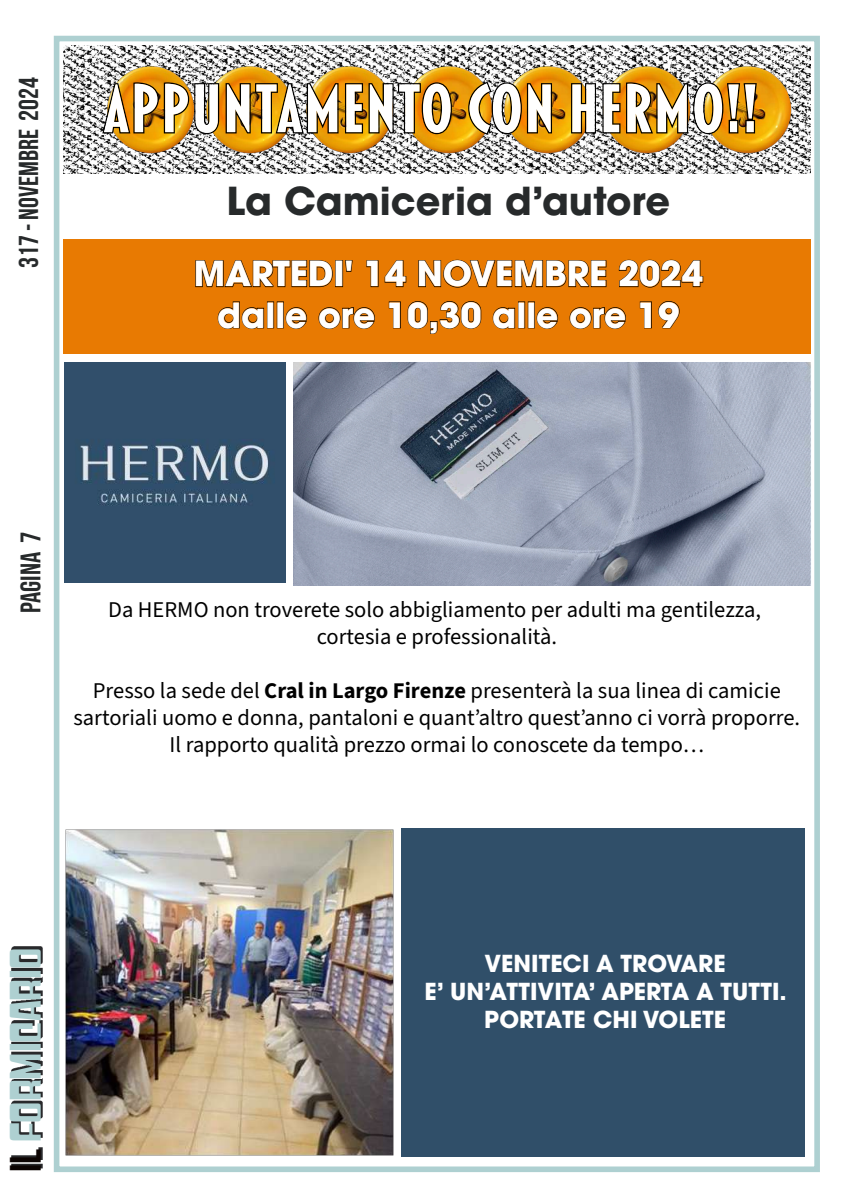
<style>
.page{position:relative;width:849px;height:1200px;background:#fff}
.page>*{position:absolute;margin:0;border:0;box-sizing:border-box;transform-origin:0 0}
.t1{font:700 69.69px "Blakely";color:#fff}
.t2{font:700 38.44px "Gyparody Rg";color:#aed0d1}
.t3{font:700 38.25px "ITC Avant Garde Pro";color:#272a2b}
.t4{font:700 34.31px/41.2px "ITC Avant Garde Pro";color:#fff;text-align:center}
.t5{font:28.25px "Bebas Neue";color:#272a2b}
.t6{font:27.38px "Bebas Neue";color:#272a2b}
.t7{font:700 23.25px/27.9px "ITC Avant Garde Pro";color:#fff;text-align:center}
.t8{font:22.5px/27px "Source Sans 3";color:#000;text-align:center}
.s1{font-weight:700}
.s2{font-family:"Bebas Neue";font-weight:400;font-size:43.94px;color:#0c0402}
</style>
<div class="page">
<img style="left:11px;top:918px;width:43px;height:254px">
<div style="left:54px;top:36px;width:765px;height:1136px;border:6px solid #aed0d1"></div>
<div style="left:63px;top:239px;width:747px;height:115px;background:#e87a02"></div>
<svg style="left:195px;top:260px;width:508px;height:74px"></svg>
<img style="left:65px;top:829px;width:329px;height:327px">
<img style="left:63px;top:45px;width:24px;height:128px">
<img style="left:87px;top:45px;width:98px;height:128px">
<img style="left:185px;top:45px;width:100px;height:128px">
<img style="left:285px;top:45px;width:99px;height:128px">
<img style="left:384px;top:45px;width:99px;height:128px">
<img style="left:483px;top:45px;width:99px;height:128px">
<img style="left:582px;top:45px;width:101px;height:128px">
<img style="left:683px;top:45px;width:128px;height:128px">
<img style="left:102px;top:82px;width:654px;height:53px">
<img style="left:65px;top:363px;width:220px;height:220px">
<img style="left:293px;top:363px;width:518px;height:222px">
<div style="left:401px;top:829px;width:403px;height:328px;background:#304f69"></div>
<p class="t6" style="left:14px;top:268px;width:192px;rotate:-90deg">317 - NOVEMBRE 2024</p>
<h1 class="t1" style="left:102px;top:76px;width:657px">APPUNTAMENTO CON HERMO!!</h1>
<h3 class="t3" style="left:226px;top:175px;width:445px">La Camiceria d’autore</h3>
<h3 class="t4" style="left:194px;top:253px;width:510px">MARTEDI' 14 NOVEMBRE 2024 dalle ore 10,30 alle ore 19</h3>
<p class="t5" style="left:15px;top:613px;width:83px;rotate:-90deg">PAGINA 7</p>
<p class="t8" style="left:108px;top:596px;width:654px">Da HERMO non troverete solo abbigliamento per adulti ma gentilezza, cortesia e professionalità.</p>
<p class="t8" style="left:73px;top:677px;width:728px">Presso la sede del <span class="s1">Cral in Largo Firenze</span> presenterà la sua linea di camicie sartoriali uomo e donna, pantaloni e quant’altro quest’anno ci vorrà proporre.<br>Il rapporto qualità prezzo ormai lo conoscete da tempo…</p>
<h2 class="t2" style="left:2px;top:1172px;width:226px;rotate:-90deg"><span class="s2">IL</span> Formicario</h2>
<p class="t7" style="left:424px;top:949px;width:364px">VENITECI A TROVARE<br>E’ UN’ATTIVITA’ APERTA A TUTTI.<br>PORTATE CHI VOLETE</p>
</div>
